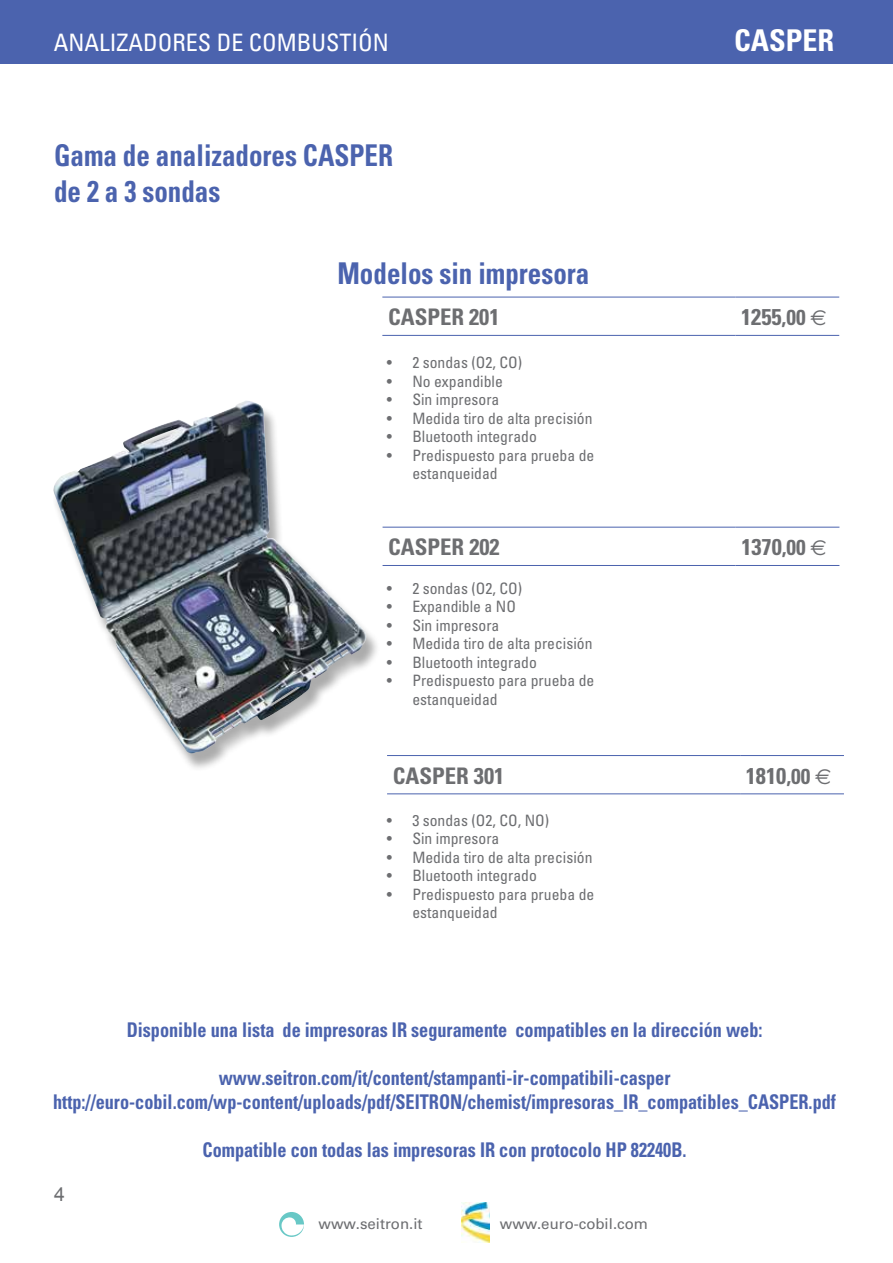
<style>
.page{position:relative;width:893px;height:1263px;background:#fff}
.page>*{position:absolute;margin:0;border:0;box-sizing:border-box;transform-origin:0 0}
.t1{font:700 condensed 30px/36px "Univers";color:#4b63ae;scale:.9 1}
.t2{font:700 condensed 30px "Univers";color:#fff}
.t3{font:condensed 24px "Univers";color:#fff}
.t4{font:700 condensed 22.8px "Univers";color:#6d6e71}
.t5{font:700 condensed 20.25px/24px "Univers";color:#4b63ae;text-align:center;scale:.9 1}
.t6{font:19.5px "Arial";color:#6d6e71}
.t7{font:condensed 15.6px/18.6px "Univers";color:#6d6e71}
.t8{font:15px "Univers";color:#6d6e71}
.s1{font-size:21.6px}
.s2{font-family:"Euro Sans";font-weight:400;font-stretch:normal;font-size:21.6px}
</style>
<div class="page">
<svg style="left:279px;top:1212px;width:25px;height:25px"></svg>
<img style="left:462px;top:1202px;width:27px;height:41px">
<div style="left:0;top:0;width:893px;height:64px;background:#4b63ae"></div>
<hr style="left:382px;top:297px;width:353px;height:1px;background:#4b63ae">
<hr style="left:735px;top:297px;width:104px;height:1px;background:#4b63ae">
<hr style="left:382px;top:335px;width:353px;height:1px;background:#4b63ae">
<hr style="left:735px;top:335px;width:104px;height:1px;background:#4b63ae">
<hr style="left:387px;top:755px;width:353px;height:1px;background:#4b63ae">
<hr style="left:740px;top:755px;width:104px;height:1px;background:#4b63ae">
<hr style="left:387px;top:793px;width:353px;height:1px;background:#4b63ae">
<hr style="left:740px;top:793px;width:104px;height:1px;background:#4b63ae">
<hr style="left:383px;top:527px;width:353px;height:1px;background:#4b63ae">
<hr style="left:736px;top:527px;width:103px;height:1px;background:#4b63ae">
<hr style="left:383px;top:565px;width:353px;height:1px;background:#4b63ae">
<hr style="left:736px;top:565px;width:103px;height:1px;background:#4b63ae">
<div style="left:52px;top:404px;width:328px;height:368px;background:#000;opacity:.33"></div>
<img style="left:52px;top:401px;width:314px;height:352px">
<h2 class="t3" style="left:54px;top:27px;width:336px">ANALIZADORES DE COMBUSTIÓN</h2>
<h1 class="t2" style="left:734px;top:22px;width:102px">CASPER</h1>
<h1 class="t1" style="left:54px;top:137px;width:378px">Gama de analizadores CASPER de 2 a 3 sondas</h1>
<h1 class="t1" style="left:337px;top:255px;width:281px">Modelos sin impresora</h1>
<h3 class="t4" style="left:388px;top:303px;width:113px">CASPER 201</h3>
<h3 class="t4" style="left:741px;top:303px;width:87px">1255<span class="s1">,00</span> <span class="s2">E</span></h3>
<p class="t7" style="left:387px;top:353px;width:137px">• 2 sondas (O2, CO)</p>
<p class="t7" style="left:387px;top:371px;width:118px">• No expandible</p>
<p class="t7" style="left:387px;top:390px;width:114px">• Sin impresora</p>
<p class="t7" style="left:387px;top:408px;width:207px">• Medida tiro de alta precisión</p>
<p class="t7" style="left:387px;top:427px;width:152px">• Bluetooth integrado</p>
<p class="t7" style="left:412px;top:446px;width:183px;text-indent:-26px">• Predispuesto para prueba de estanqueidad</p>
<h3 class="t4" style="left:388px;top:533px;width:113px">CASPER 202</h3>
<h3 class="t4" style="left:741px;top:533px;width:87px">1370<span class="s1">,00</span> <span class="s2">E</span></h3>
<p class="t7" style="left:387px;top:578px;width:137px">• 2 sondas (O2, CO)</p>
<p class="t7" style="left:387px;top:597px;width:131px">• Expandible a NO</p>
<p class="t7" style="left:387px;top:616px;width:114px">• Sin impresora</p>
<p class="t7" style="left:387px;top:634px;width:207px">• Medida tiro de alta precisión</p>
<p class="t7" style="left:387px;top:653px;width:152px">• Bluetooth integrado</p>
<p class="t7" style="left:412px;top:671px;width:183px;text-indent:-26px">• Predispuesto para prueba de estanqueidad</p>
<h3 class="t4" style="left:393px;top:762px;width:113px">CASPER 301</h3>
<h3 class="t4" style="left:746px;top:762px;width:87px">1810<span class="s1">,00</span> <span class="s2">E</span></h3>
<p class="t7" style="left:387px;top:811px;width:164px">• 3 sondas (O2, CO, NO)</p>
<p class="t7" style="left:387px;top:829px;width:114px">• Sin impresora</p>
<p class="t7" style="left:387px;top:848px;width:207px">• Medida tiro de alta precisión</p>
<p class="t7" style="left:387px;top:866px;width:152px">• Bluetooth integrado</p>
<p class="t7" style="left:412px;top:885px;width:183px;text-indent:-26px">• Predispuesto para prueba de estanqueidad</p>
<p class="t5" style="left:127px;top:1017px;width:708px">Disponible una lista de impresoras IR seguramente compatibles en la dirección web:</p>
<p class="t5" style="left:53px;top:1065px;width:871px">www.seitron.com/it/content/stampanti-ir-compatibili-casper http://euro-cobil.com/wp-content/uploads/pdf/SEITRON/chemist/impresoras_IR_compatibles_CASPER.pdf</p>
<p class="t5" style="left:203px;top:1137px;width:539px">Compatible con todas las impresoras IR con protocolo HP 82240B.</p>
<p class="t6" style="left:54px;top:1181px;width:12px">4</p>
<p class="t8" style="left:319px;top:1214px;width:105px">www.seitron.it</p>
<p class="t8" style="left:500px;top:1214px;width:150px">www.euro-cobil.com</p>
</div>
